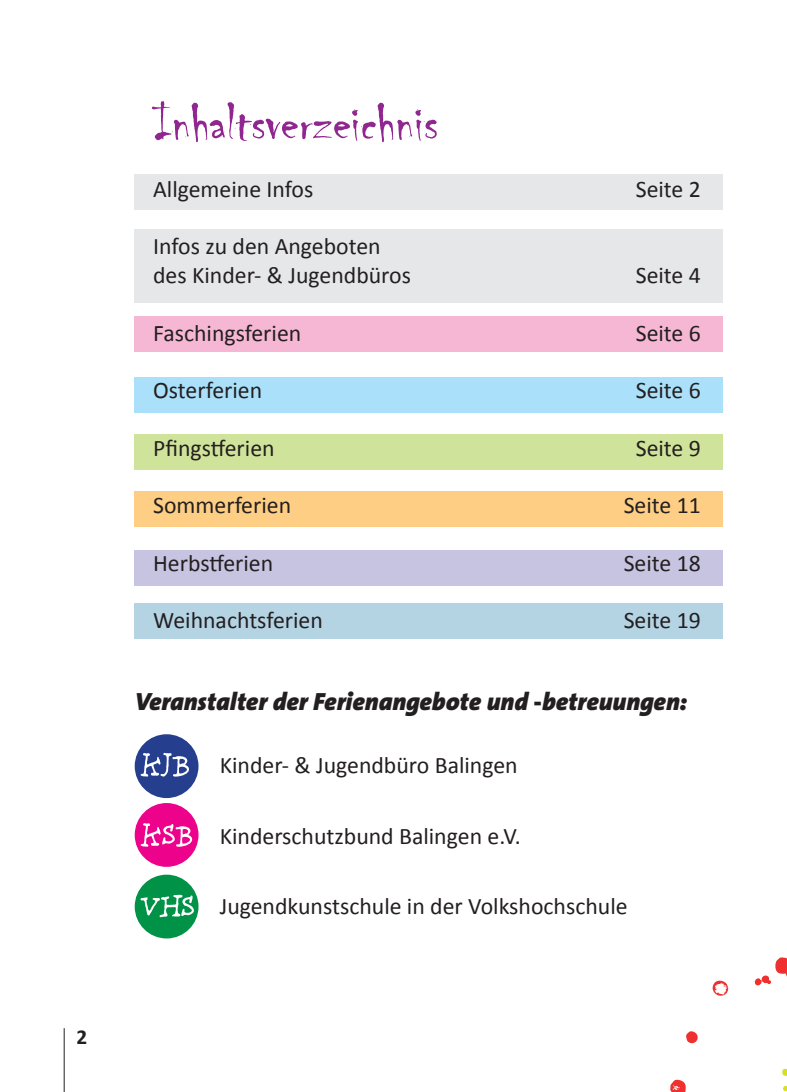
<style>
.page{position:relative;width:787px;height:1092px;background:#fff}
.page>*{position:absolute;margin:0;border:0;box-sizing:border-box;transform-origin:0 0}
.t1{font:55px "Chiller Plain";color:#90268f}
.t2{font:italic 900 25px "The Sans";color:#231f20}
.t3{font:23.75px/28.8px "Calibri";color:#231f20}
.t4{font:700 21.25px "Calibri";color:#231f20}
</style>
<div class="page">
<svg style="left:782px;top:1068px;width:5px;height:8px"></svg>
<svg style="left:783px;top:1085px;width:4px;height:6px"></svg>
<svg style="left:712px;top:980px;width:16px;height:15px"></svg>
<svg style="left:670px;top:1079px;width:16px;height:12px"></svg>
<svg style="left:754px;top:957px;width:33px;height:29px"></svg>
<svg style="left:686px;top:1031px;width:12px;height:13px"></svg>
<div style="left:135px;top:377px;width:588px;height:35px;background:#aae0f9"></div>
<div style="left:135px;top:316px;width:588px;height:36px;background:#f6b7d4"></div>
<div style="left:135px;top:174px;width:588px;height:36px;background:#e6e7e9"></div>
<div style="left:135px;top:230px;width:588px;height:73px;background:#e6e7e9"></div>
<div style="left:135px;top:434px;width:588px;height:35px;background:#d0e39a"></div>
<div style="left:135px;top:491px;width:588px;height:35px;background:#fece84"></div>
<div style="left:135px;top:550px;width:588px;height:35px;background:#c6c4e1"></div>
<div style="left:135px;top:603px;width:588px;height:36px;background:#b4d4e4"></div>
<div style="left:135px;top:734px;width:63px;height:64px;background:#253f8e;border-radius:50%"></div>
<svg style="left:141px;top:752px;width:48px;height:24px"></svg>
<div style="left:135px;top:803px;width:63px;height:63px;background:#ed028c;border-radius:50%"></div>
<svg style="left:141px;top:823px;width:51px;height:23px"></svg>
<div style="left:135px;top:874px;width:63px;height:64px;background:#009247;border-radius:50%"></div>
<svg style="left:140px;top:894px;width:54px;height:23px"></svg>
<hr style="left:64px;top:1028px;width:1px;height:63px;background:#231f20">
<p class="t4" style="left:77px;top:1023px;width:12px">2</p>
<h1 class="t1" style="left:153px;top:92px;width:287px">Inhaltsverzeichnis</h1>
<p class="t3" style="left:153px;top:173px;width:162px">Allgemeine Infos</p>
<p class="t3" style="left:635px;top:173px;width:67px">Seite 2</p>
<p class="t3" style="left:153px;top:231px;width:259px">Infos zu den Angeboten des Kinder- &amp; Jugendbüros</p>
<p class="t3" style="left:635px;top:259px;width:67px">Seite 4</p>
<p class="t3" style="left:153px;top:317px;width:150px">Faschingsferien</p>
<p class="t3" style="left:635px;top:317px;width:67px">Seite 6</p>
<p class="t3" style="left:153px;top:374px;width:111px">Osterferien</p>
<p class="t3" style="left:635px;top:374px;width:67px">Seite 6</p>
<p class="t3" style="left:153px;top:432px;width:123px">Pfingstferien</p>
<p class="t3" style="left:635px;top:432px;width:67px">Seite 9</p>
<p class="t3" style="left:153px;top:489px;width:139px">Sommerferien</p>
<p class="t3" style="left:623px;top:489px;width:79px">Seite 11</p>
<p class="t3" style="left:153px;top:547px;width:122px">Herbstferien</p>
<p class="t3" style="left:623px;top:547px;width:79px">Seite 18</p>
<p class="t3" style="left:153px;top:604px;width:171px">Weihnachtsferien</p>
<p class="t3" style="left:623px;top:604px;width:79px">Seite 19</p>
<p class="t2" style="left:135px;top:680px;width:554px">Veranstalter der Ferienangebote und -betreuungen:</p>
<p class="t3" style="left:220px;top:750px;width:299px">Kinder- &amp; Jugendbüro Balingen</p>
<p class="t3" style="left:220px;top:820px;width:302px">Kinderschutzbund Balingen e.V.</p>
<p class="t3" style="left:220px;top:890px;width:409px">Jugendkunstschule in der Volkshochschule</p>
</div>
